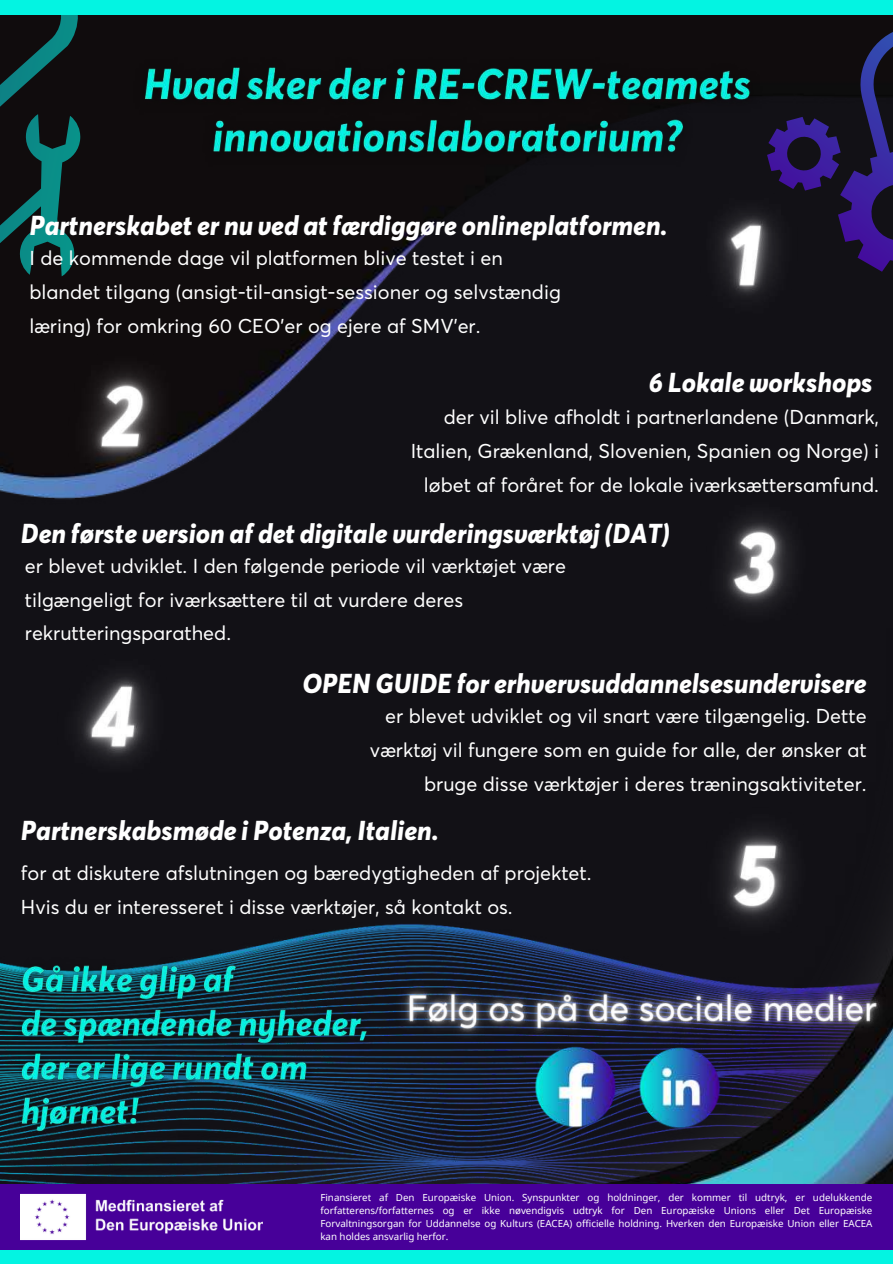
<style>
.page{position:relative;width:893px;height:1264px;background:#fff}
.page>*{position:absolute;margin:0;border:0;box-sizing:border-box;transform-origin:0 0}
.t1{font:italic 800 27px "Averta Demo";color:#fff}
.t2{font:19.8px/33.8px "Averta Demo";color:#fff}
.t3{font:9.75px/13px "Noto Sans";color:#fff;text-align:justify}
</style>
<div class="page">
<img style="left:0;top:15px;width:892px;height:1168px">
<svg style="left:723px;top:15px;width:169px;height:343px;background:#19122d"></svg>
<svg style="left:768px;top:109px;width:80px;height:89px;background:#1e163e"></svg>
<svg style="left:0;top:15px;width:210px;height:508px;background:#101a1c"></svg>
<div style="left:0;top:0;width:892px;height:15px;background:#03f4e2"></div>
<img style="left:528px;top:1058px;width:94px;height:73px">
<img style="left:631px;top:1058px;width:97px;height:74px">
<img style="left:127px;top:52px;width:641px;height:120px">
<img style="left:659px;top:135px;width:172px;height:238px">
<img style="left:33px;top:296px;width:178px;height:238px">
<img style="left:665px;top:442px;width:179px;height:238px">
<img style="left:23px;top:595px;width:182px;height:239px">
<img style="left:665px;top:754px;width:180px;height:204px">
<img style="left:6px;top:951px;width:376px;height:197px">
<img style="left:378px;top:958px;width:514px;height:100px">
<div style="left:0;top:1183px;width:892px;height:80px;background:#470099"></div>
<img style="left:21px;top:1193px;width:242px;height:48px">
<div style="left:0;top:1249px;width:892px;height:14px;background:#03f4e2"></div>
<h1 class="t1" style="left:29px;top:209px;width:639px">Partnerskabet er nu ved at færdiggøre onlineplatformen.</h1>
<p class="t2" style="left:29px;top:241px;width:533px">I de kommende dage vil platformen blive testet i en blandet tilgang (ansigt-til-ansigt-sessioner og selvstændig læring) for omkring 60 CEO'er og ejere af SMV'er.</p>
<h1 class="t1" style="left:648px;top:366px;width:225px">6 Lokale workshops</h1>
<p class="t2" style="left:410px;top:400px;width:470px;text-align:right">der vil blive afholdt i partnerlandene (Danmark,<br>Italien, Grækenland, Slovenien, Spanien og Norge) i løbet af foråret for de lokale iværksættersamfund.</p>
<h1 class="t1" style="left:21px;top:516px;width:650px">Den første version af det digitale vurderingsværktøj (DAT)</h1>
<p class="t2" style="left:25px;top:548px;width:542px">er blevet udviklet. I den følgende periode vil værktøjet være tilgængeligt for iværksættere til at vurdere deres rekrutteringsparathed.</p>
<h1 class="t1" style="left:302px;top:666px;width:565px">OPEN GUIDE for erhvervsuddannelsesundervisere</h1>
<p class="t2" style="left:370px;top:699px;width:498px;text-align:right">er blevet udviklet og vil snart være tilgængelig. Dette værktøj vil fungere som en guide for alle, der ønsker at bruge disse værktøjer i deres træningsaktiviteter.</p>
<h1 class="t1" style="left:21px;top:814px;width:419px">Partnerskabsmøde i Potenza, Italien.</h1>
<p class="t2" style="left:21px;top:855px;width:572px">for at diskutere afslutningen og bæredygtigheden af projektet.<br>Hvis du er interesseret i disse værktøjer, så kontakt os.</p>
<p class="t3" style="left:320px;top:1190px;width:553px">Finansieret af Den Europæiske Union. Synspunkter og holdninger, der kommer til udtryk, er udelukkende forfatterens/forfatternes og er ikke nøvendigvis udtryk for Den Europæiske Unions eller Det Europæiske Forvaltningsorgan for Uddannelse og Kulturs (EACEA) officielle holdning. Hverken den Europæiske Union eller EACEA kan holdes ansvarlig herfor.</p>
</div>
